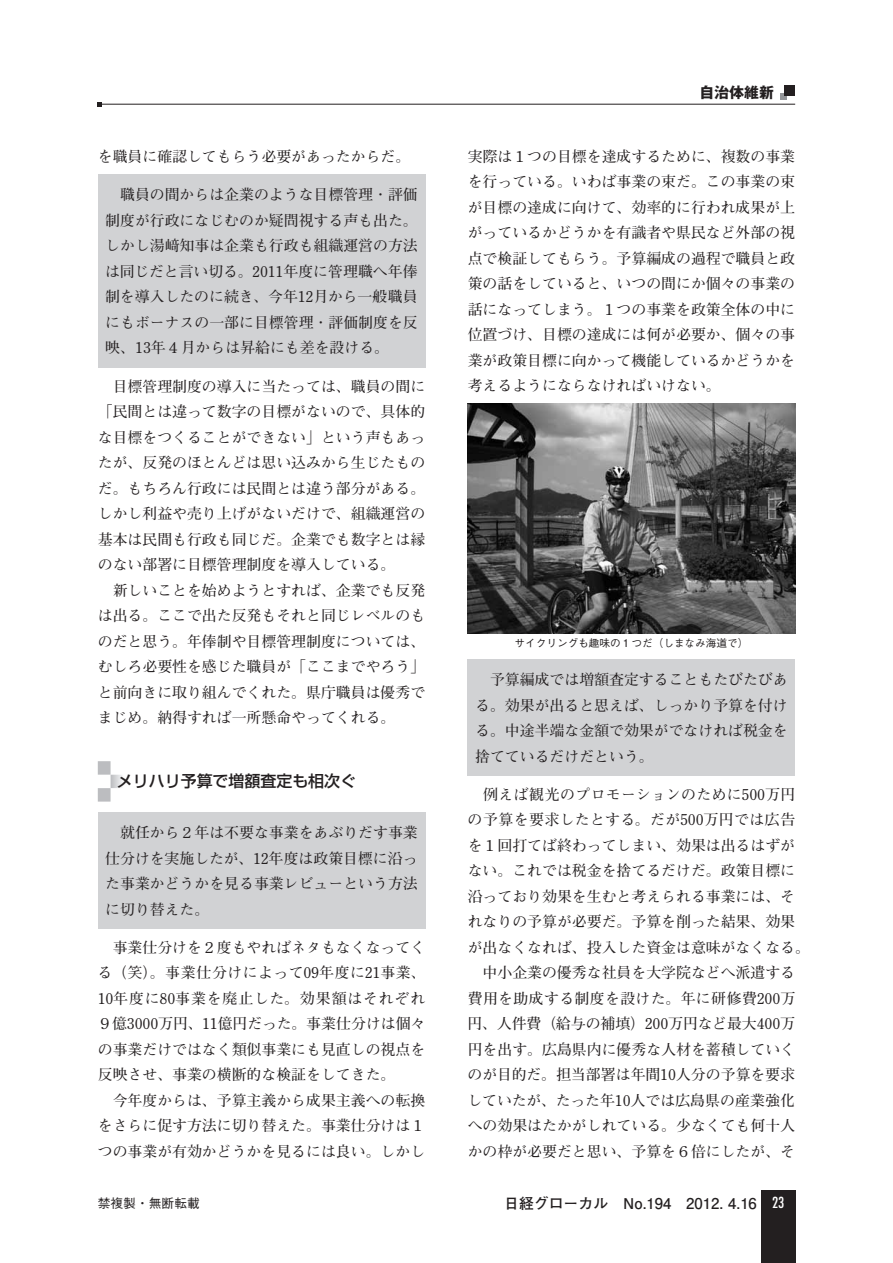
<style>
.page{position:relative;width:893px;height:1263px;background:#fff}
.page>*{position:absolute;margin:0;border:0;box-sizing:border-box;transform-origin:0 0}
.t1{font:500 15.9px "Shin Go Pro";color:#231f20}
.t2{font:700 14.85px/25.5px "Futo Min A101 Pro";color:#231f20;text-align:justify}
.t3{font:700 14.85px "Futo Go B101 Pro";color:#231f20}
.t4{font:700 14.85px "Gothic MB101 Pro";color:#231f20}
.t5{font:500 12.75px "Gothic BBB Pro";color:#231f20}
.t6{font:500 10.65px "Gothic BBB Pro";color:#231f20}
.s1{font-family:"Futura Std";font-weight:400;font-stretch:condensed;color:#fff}
</style>
<div class="page">
<hr style="left:98px;top:104px;width:697px;height:1px;background:#231f20">
<svg style="left:98px;top:102px;width:4px;height:4px"></svg>
<div style="left:780px;top:94px;width:7px;height:6px;background:#939598"></div>
<div style="left:784px;top:85px;width:11px;height:11px;background:#231f20"></div>
<div style="left:761px;top:1191px;width:34px;height:72px;background:#231f20"></div>
<div style="left:98px;top:761px;width:13px;height:14px;background:#bcbdc0"></div>
<div style="left:98px;top:788px;width:13px;height:14px;background:#bcbdc0"></div>
<svg style="left:111px;top:775px;width:11px;height:13px"></svg>
<div style="left:98px;top:174px;width:327px;height:194px;background:#d1d2d4"></div>
<div style="left:98px;top:812px;width:327px;height:117px;background:#d1d2d4"></div>
<div style="left:468px;top:659px;width:327px;height:117px;background:#d1d2d4"></div>
<img style="left:468px;top:404px;width:327px;height:230px">
<p class="t2" style="left:98px;top:142px;width:314px">を職員に確認してもらう必要があったからだ。</p>
<p class="t2" style="left:105px;top:180px;width:314px">　職員の間からは企業のような目標管理・評価制度が行政になじむのか疑問視する声も出た。しかし湯﨑知事は企業も行政も組織運営の方法は同じだと言い切る。2011年度に管理職へ年俸制を導入したのに続き、今年12月から一般職員にもボーナスの一部に目標管理・評価制度を反映、13年４月からは昇給にも差を設ける。</p>
<p class="t2" style="left:98px;top:371px;width:329px;text-align:left">　目標管理制度の導入に当たっては、職員の間に「民間とは違って数字の目標がないので、具体的な目標をつくることができない」という声もあったが、反発のほとんどは思い込みから生じたものだ。もちろん行政には民間とは違う部分がある。しかし利益や売り上げがないだけで、組織運営の基本は民間も行政も同じだ。企業でも数字とは縁のない部署に目標管理制度を導入している。<br>　新しいことを始めようとすれば、企業でも反発は出る。ここで出た反発もそれと同じレベルのものだと思う。年俸制や目標管理制度については、むしろ必要性を感じた職員が「ここまでやろう」と前向きに取り組んでくれた。県庁職員は優秀でまじめ。納得すれば一所懸命やってくれる。</p>
<p class="t1" style="left:117px;top:768px;width:241px">メリハリ予算で増額査定も相次ぐ</p>
<p class="t2" style="left:105px;top:818px;width:314px">　就任から２年は不要な事業をあぶりだす事業仕分けを実施したが、12年度は政策目標に沿った事業かどうかを見る事業レビューという方法に切り替えた。</p>
<p class="t2" style="left:97px;top:933px;width:330px;text-align:left">　事業仕分けを２度もやればネタもなくなってくる（笑）。事業仕分けによって09年度に21事業、<br>10年度に80事業を廃止した。効果額はそれぞれ<br>９億3000万円、11億円だった。事業仕分けは個々の事業だけではなく類似事業にも見直しの視点を反映させ、事業の横断的な検証をしてきた。<br>　今年度からは、予算主義から成果主義への転換をさらに促す方法に切り替えた。事業仕分けは１つの事業が有効かどうかを見るには良い。しかし</p>
<p class="t4" style="left:699px;top:80px;width:76px">自治体維新</p>
<p class="t2" style="left:468px;top:142px;width:329px">実際は１つの目標を達成するために、複数の事業を行っている。いわば事業の束だ。この事業の束が目標の達成に向けて、効率的に行われ成果が上がっているかどうかを有識者や県民など外部の視点で検証してもらう。予算編成の過程で職員と政策の話をしていると、いつの間にか個々の事業の話になってしまう。１つの事業を政策全体の中に位置づけ、目標の達成には何が必要か、個々の事業が政策目標に向かって機能しているかどうかを考えるようにならなければいけない。</p>
<p class="t6" style="left:514px;top:635px;width:235px">サイクリングも趣味の１つだ（しまなみ海道で）</p>
<p class="t2" style="left:475px;top:665px;width:314px">　予算編成では増額査定することもたびたびある。効果が出ると思えば、しっかり予算を付ける。中途半端な金額で効果がでなければ税金を捨てているだけだという。</p>
<p class="t2" style="left:467px;top:780px;width:344px;text-align:left">　例えば観光のプロモーションのために500万円の予算を要求したとする。だが500万円では広告を１回打てば終わってしまい、効果は出るはずがない。これでは税金を捨てるだけだ。政策目標に沿っており効果を生むと考えられる事業には、それなりの予算が必要だ。予算を削った結果、効果が出なくなれば、投入した資金は意味がなくなる。　中小企業の優秀な社員を大学院などへ派遣する費用を助成する制度を設けた。年に研修費200万円、人件費（給与の補填）200万円など最大400万円を出す。広島県内に優秀な人材を蓄積していくのが目的だ。担当部署は年間10人分の予算を要求していたが、たった年10人では広島県の産業強化への効果はたかがしれている。少なくても何十人かの枠が必要だと思い、予算を６倍にしたが、そ</p>
<p class="t5" style="left:98px;top:1193px;width:104px">禁複製・無断転載</p>
<p class="t3" style="left:504px;top:1191px;width:282px">日経グローカル　No.194　2012. 4.16 <span class="s1">23</span></p>
</div>
